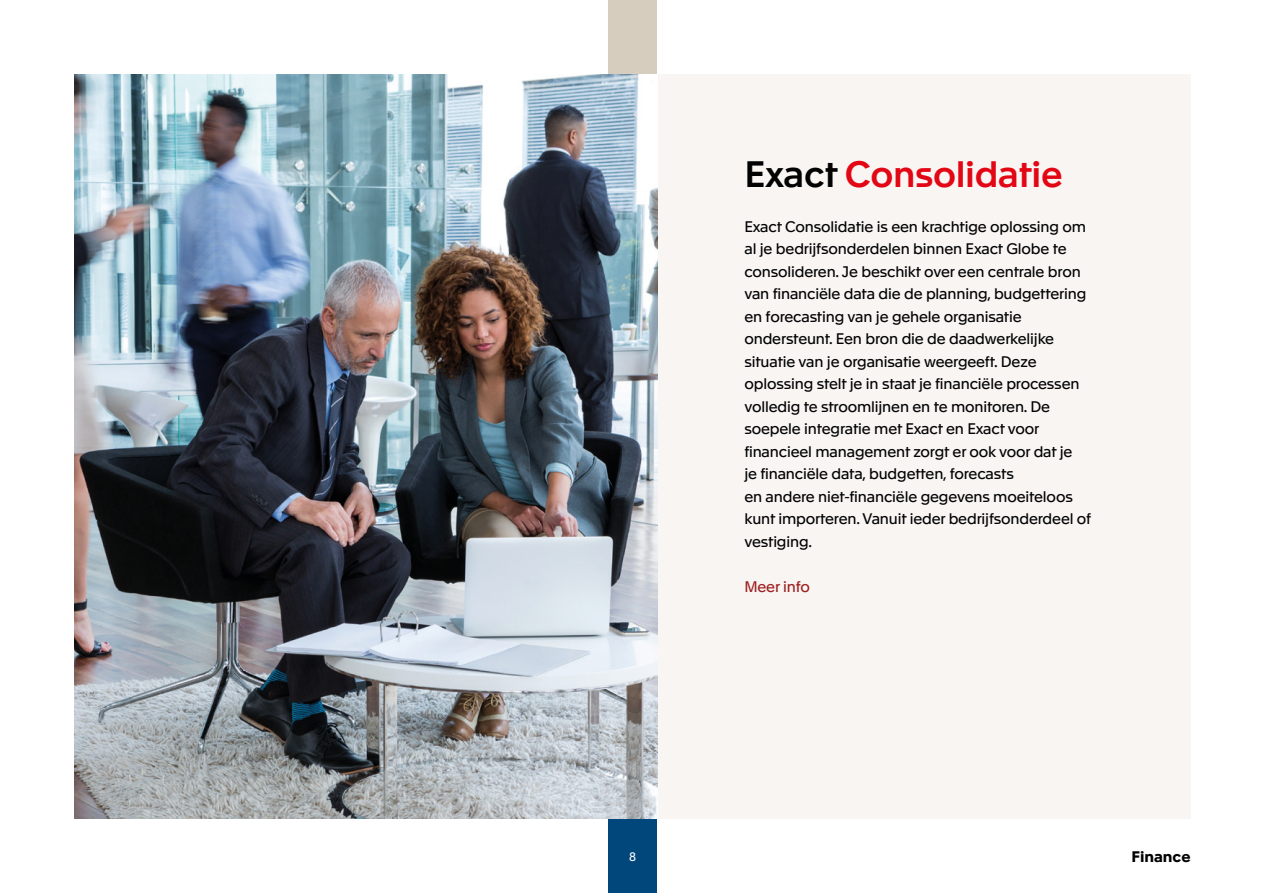
<style>
.page{position:relative;width:1263px;height:893px;background:#fff}
.page>*{position:absolute;margin:0;border:0;box-sizing:border-box;transform-origin:0 0}
.t1{font:500 36px "Apax";letter-spacing:-.01em;color:#e30614}
.t2{font:15px/22.5px "Apax";letter-spacing:-.01em;color:#020203}
.t3{font:15px "Apax";letter-spacing:-.01em;color:#9d1f1f}
.t4{font:700 15px "Apax";color:#020203}
.t5{font:12px "Apax";color:#fff}
.s1{color:#020203}
</style>
<div class="page">
<div style="left:608px;top:0;width:49px;height:74px;background:#d7cdbe"></div>
<div style="left:608px;top:819px;width:49px;height:74px;background:#02477b"></div>
<div style="left:74px;top:74px;width:1117px;height:745px;background:#f8f5f3"></div>
<img style="left:74px;top:74px;width:583px;height:745px">
<h1 class="t1" style="left:744px;top:148px;width:320px"><span class="s1">Exact</span> Consolidatie</h1>
<p class="t2" style="left:744px;top:214px;width:348px">Exact Consolidatie is een krachtige oplossing om al je bedrijfsonderdelen binnen Exact Globe te consolideren. Je beschikt over een centrale bron van financiële data die de planning, budgettering en forecasting van je gehele organisatie ondersteunt. Een bron die de daadwerkelijke situatie van je organisatie weergeeft. Deze oplossing stelt je in staat je financiële processen volledig te stroomlijnen en te monitoren. De soepele integratie met Exact en Exact voor financieel management zorgt er ook voor dat je<br>je financiële data, budgetten, forecasts<br>en andere niet-financiële gegevens moeiteloos kunt importeren. Vanuit ieder bedrijfsonderdeel of vestiging.</p>
<p class="t3" style="left:744px;top:576px;width:67px">Meer info</p>
<p class="t5" style="left:629px;top:848px;width:9px">8</p>
<p class="t4" style="left:1131px;top:846px;width:61px">Finance</p>
</div>
